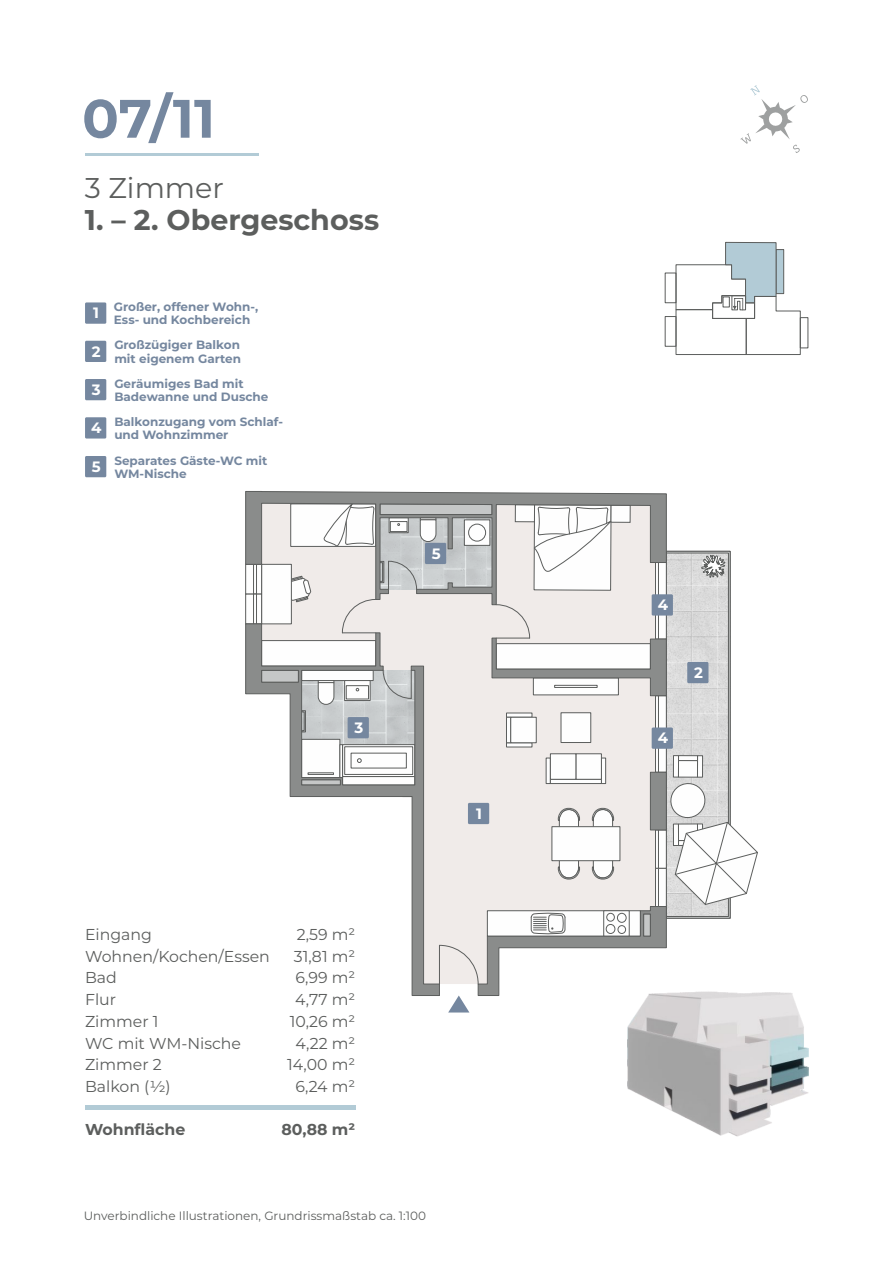
<style>
.page{position:relative;width:893px;height:1263px;background:#fff}
.page>*{position:absolute;margin:0;border:0;box-sizing:border-box;transform-origin:0 0}
.t1{font:700 54px "Montserrat";color:#75879f}
.t2{font:700 28.5px "Montserrat";color:#5c5e5d}
.t3{font:28.5px "Montserrat";color:#5c5e5d}
.t4{font:15.75px/21.8px "Montserrat";color:#5c5e5d}
.t5{font:700 15.75px "Montserrat";color:#5c5e5d}
.t6{font:700 15px "Montserrat";color:#fefefe}
.t7{font:700 12px/13.2px "Montserrat";color:#75879f}
.t8{font:12px "Montserrat";color:#5c5e5d}
</style>
<div class="page">
<hr style="left:85px;top:1106px;width:270px;height:4px;background:#b2cbd6">
<svg style="left:740px;top:85px;width:68px;height:68px"></svg>
<svg style="left:245px;top:241px;width:556px;height:744px"></svg>
<svg style="left:448px;top:995px;width:21px;height:17px"></svg>
<div style="left:85px;top:302px;width:21px;height:22px;background:#75879f"></div>
<div style="left:85px;top:341px;width:21px;height:21px;background:#75879f"></div>
<div style="left:85px;top:379px;width:21px;height:21px;background:#75879f"></div>
<div style="left:85px;top:417px;width:21px;height:21px;background:#75879f"></div>
<div style="left:468px;top:803px;width:21px;height:21px;background:#75879f"></div>
<div style="left:687px;top:662px;width:21px;height:21px;background:#75879f"></div>
<div style="left:348px;top:717px;width:21px;height:21px;background:#75879f"></div>
<div style="left:652px;top:594px;width:21px;height:21px;background:#75879f"></div>
<div style="left:652px;top:727px;width:21px;height:22px;background:#75879f"></div>
<div style="left:85px;top:456px;width:21px;height:21px;background:#75879f"></div>
<div style="left:425px;top:543px;width:21px;height:21px;background:#75879f"></div>
<img style="left:550px;top:947px;width:259px;height:190px">
<hr style="left:85px;top:153px;width:174px;height:3px;background:#b2cbd6">
<h1 class="t1" style="left:82px;top:85px;width:134px">07/11</h1>
<h2 class="t3" style="left:85px;top:170px;width:141px">3 Zimmer</h2>
<h2 class="t2" style="left:85px;top:202px;width:296px">1. – 2. Obergeschoss</h2>
<p class="t6" style="left:93px;top:304px;width:7px">1</p>
<p class="t6" style="left:92px;top:342px;width:10px">2</p>
<p class="t6" style="left:92px;top:380px;width:10px">3</p>
<p class="t6" style="left:91px;top:419px;width:12px">4</p>
<p class="t6" style="left:92px;top:457px;width:10px">5</p>
<p class="t7" style="left:114px;top:300px;width:146px">Großer, offener Wohn-,<br>Ess- und Kochbereich</p>
<p class="t7" style="left:114px;top:338px;width:128px">Großzügiger Balkon mit eigenem Garten</p>
<p class="t7" style="left:114px;top:377px;width:156px">Geräumiges Bad mit<br>Badewanne und Dusche</p>
<p class="t7" style="left:114px;top:415px;width:170px">Balkonzugang vom Schlaf&shy;und Wohnzimmer</p>
<p class="t7" style="left:114px;top:454px;width:154px">Separates Gäste-WC mit<br>WM-Nische</p>
<p class="t6" style="left:432px;top:544px;width:10px">5</p>
<p class="t6" style="left:354px;top:718px;width:10px">3</p>
<h3 class="t4" style="left:85px;top:923px;width:186px">Eingang<br>Wohnen/Kochen/Essen<br>Bad<br>Flur<br>Zimmer 1<br>WC mit WM-Nische<br>Zimmer 2<br>Balkon (½)</h3>
<h3 class="t5" style="left:85px;top:1120px;width:102px">Wohnfläche</h3>
<h3 class="t4" style="left:287px;top:923px;width:70px;text-align:center">2,59 m²<br>31,81 m²<br>6,99 m²<br>4,77 m²<br>10,26 m²<br>4,22 m²<br>14,00 m²<br>6,24 m²</h3>
<h3 class="t5" style="left:282px;top:1120px;width:75px">80,88 m²</h3>
<p class="t8" style="left:84px;top:1209px;width:344px">Unverbindliche Illustrationen, Grundrissmaßstab ca. 1:100</p>
<p class="t6" style="left:476px;top:804px;width:7px">1</p>
<p class="t6" style="left:658px;top:596px;width:12px">4</p>
<p class="t6" style="left:658px;top:729px;width:12px">4</p>
<p class="t6" style="left:694px;top:663px;width:10px">2</p>
</div>
